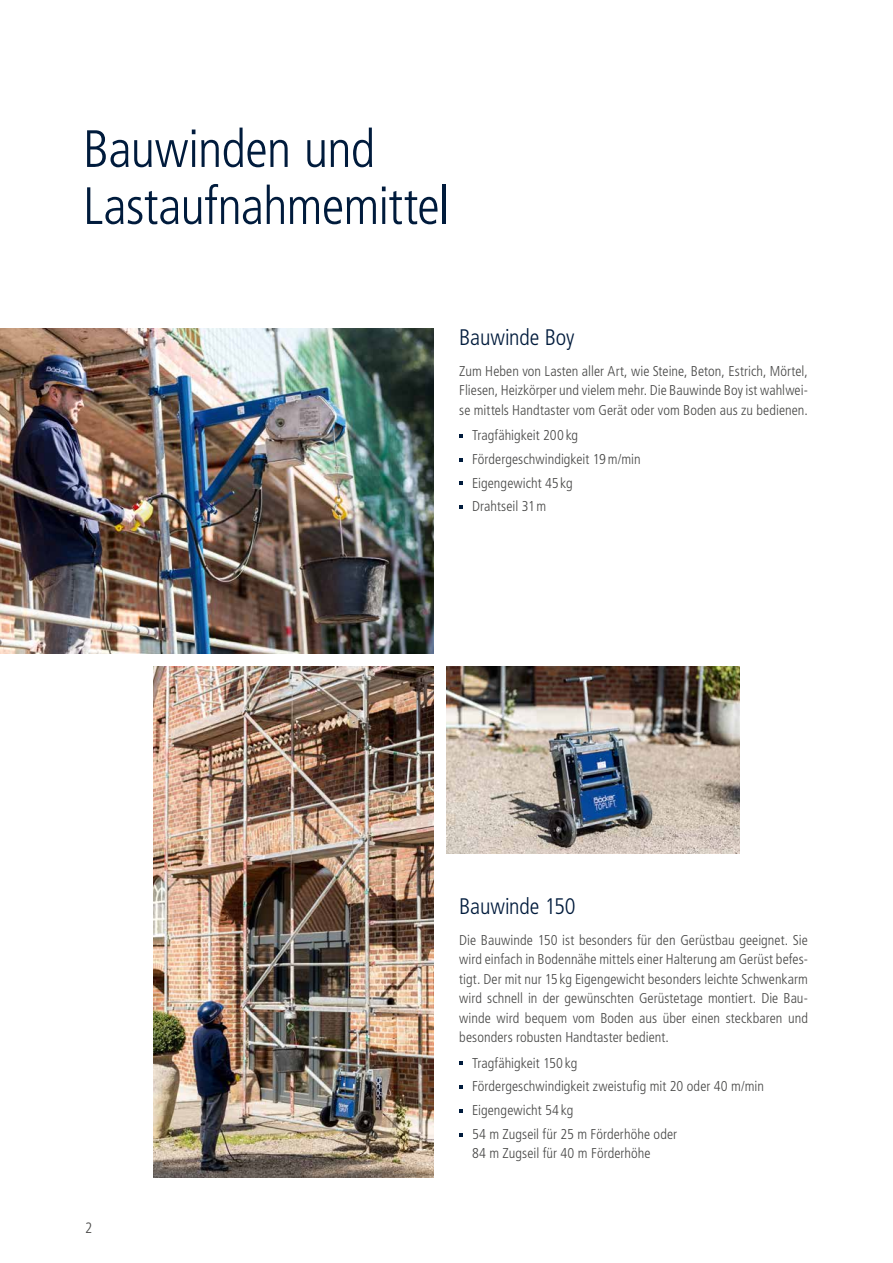
<style>
.page{position:relative;width:893px;height:1263px;background:#fff}
.page>*{position:absolute;margin:0;border:0;box-sizing:border-box;transform-origin:0 0}
.t1{font:300 condensed 52.5px/57px "Frutiger";letter-spacing:-.015em;color:#001b3c}
.t2{font:300 condensed 22.5px "Frutiger";letter-spacing:-.005em;color:#001b3c}
.t3{font:300 condensed 15px "Frutiger";color:#484847}
.t4{font:300 condensed 14.25px/19.5px "Frutiger";letter-spacing:.005em;color:#484847;text-align:justify}
</style>
<div class="page">
<img style="left:0;top:328px;width:434px;height:325px">
<img style="left:153px;top:666px;width:281px;height:512px">
<svg style="left:459px;top:434px;width:4px;height:4px"></svg>
<svg style="left:459px;top:458px;width:4px;height:4px"></svg>
<svg style="left:459px;top:481px;width:4px;height:4px"></svg>
<svg style="left:459px;top:505px;width:4px;height:4px"></svg>
<svg style="left:459px;top:1061px;width:4px;height:4px"></svg>
<svg style="left:459px;top:1085px;width:4px;height:4px"></svg>
<svg style="left:459px;top:1109px;width:4px;height:4px"></svg>
<svg style="left:459px;top:1133px;width:4px;height:4px"></svg>
<img style="left:446px;top:666px;width:294px;height:187px">
<h1 class="t1" style="left:83px;top:121px;width:368px">Bauwinden und<br>Lastaufnahmemittel</h1>
<h2 class="t2" style="left:459px;top:325px;width:117px">Bauwinde Boy</h2>
<p class="t4" style="left:459px;top:361px;width:350px">Zum Heben von Lasten aller Art, wie Steine, Beton, Estrich, Mörtel, Fliesen, Heizkörper und vielem mehr. Die Bauwinde Boy ist wahlwei&shy;se mittels Handtaster vom Gerät oder vom Boden aus zu bedienen.</p>
<p class="t4" style="left:472px;top:423px;width:170px;line-height:23.7px;text-align:left">Tragfähigkeit 200 kg<br>Fördergeschwindigkeit 19m/min<br>Eigengewicht 45 kg<br>Drahtseil 31m</p>
<p class="t3" style="left:85px;top:1219px;width:9px">2</p>
<h2 class="t2" style="left:459px;top:894px;width:118px">Bauwinde 150</h2>
<p class="t4" style="left:459px;top:930px;width:350px">Die Bauwinde 150 ist besonders für den Gerüstbau geeignet. Sie wird einfach in Bodennähe mittels einer Halterung am Gerüst befes&shy;tigt. Der mit nur 15 kg Eigengewicht besonders leichte Schwenkarm wird schnell in der gewünschten Gerüstetage montiert. Die Bau&shy;winde wird bequem vom Boden aus über einen steckbaren und besonders robusten Handtaster bedient.</p>
<p class="t4" style="left:472px;top:1051px;width:294px;line-height:23.7px;text-align:left">Tragfähigkeit 150 kg<br>Fördergeschwindigkeit zweistufig mit 20 oder 40 m/min<br>Eigengewicht 54 kg<br>54 m Zugseil für 25 m Förderhöhe oder</p>
<p class="t4" style="left:472px;top:1144px;width:180px">84 m Zugseil für 40 m Förderhöhe</p>
</div>
